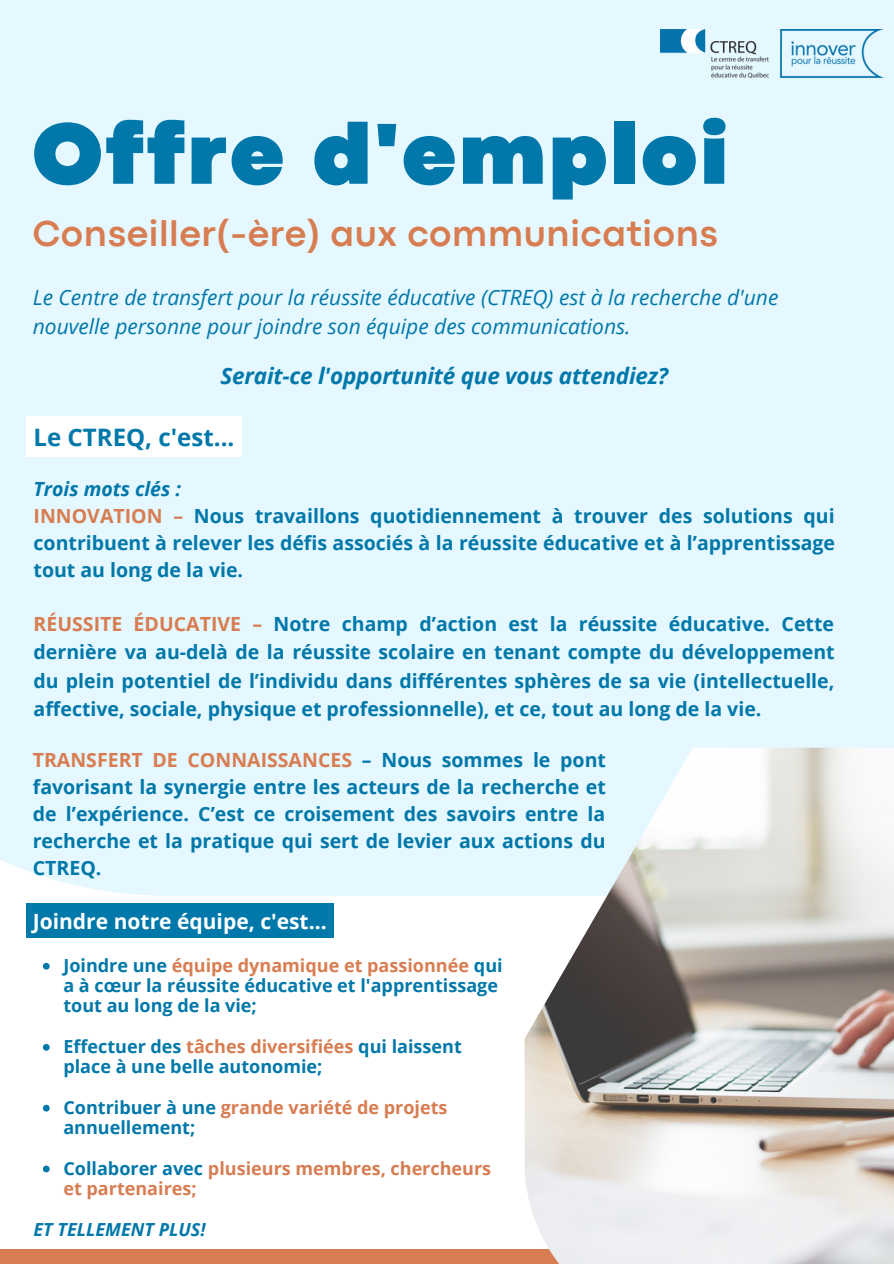
<style>
.page{position:relative;width:894px;height:1264px;background:#fff}
.page>*{position:absolute;margin:0;border:0;box-sizing:border-box;transform-origin:0 0}
.t1{font:900 90.15px "Codec Pro";letter-spacing:.035em;color:#0178a9}
.t2{font:700 37.5px "Codec Pro";letter-spacing:.015em;color:#d77d51}
.t3{font:700 24px "Open Sans";color:#0078a9}
.t4{font:italic 700 22.5px "Open Sans";letter-spacing:-.01em;color:#0078a9}
.t5{font:italic 21px/29.2px "Open Sans";color:#0078a9}
.t6{font:700 21px "Open Sans";color:#feffff}
.t7{font:700 19.5px/27px "Open Sans";color:#0078a9;text-align:justify}
.t8{font:italic 700 19.5px "Open Sans";color:#0078a9}
.t9{font:700 18px/20.2px "Open Sans";color:#0078a9}
.t10{font:700 18px/20.2px "Open Sans";color:#d77d51}
.t11{font:italic 700 18px "Open Sans";color:#0078a9}
.s1{color:#d77d51}
.s2{color:#0078a9}
</style>
<div class="page">
<div style="left:0;top:0;width:893px;height:895px;background:#e5f7ff"></div>
<div style="left:0;top:1249px;width:893px;height:14px;background:#d77d51"></div>
<img style="left:524px;top:747px;width:369px;height:516px">
<div style="left:26px;top:416px;width:216px;height:40px;background:#fff"></div>
<svg style="left:43px;top:962px;width:7px;height:7px"></svg>
<svg style="left:43px;top:1044px;width:7px;height:6px"></svg>
<svg style="left:43px;top:1104px;width:7px;height:7px"></svg>
<svg style="left:43px;top:1165px;width:7px;height:7px"></svg>
<div style="left:26px;top:902px;width:307px;height:35px;background:#0078a9"></div>
<img style="left:660px;top:29px;width:223px;height:49px">
<p class="t1" style="left:33px;top:122px;width:696px">Offre d'emploi</p>
<p class="t2" style="left:33px;top:221px;width:686px">Conseiller(-ère) aux communications</p>
<p class="t5" style="left:33px;top:282px;width:747px">Le Centre de transfert pour la réussite éducative (CTREQ) est à la recherche d'une nouvelle personne pour joindre son équipe des communications.</p>
<p class="t4" style="left:220px;top:360px;width:449px">Serait-ce l'opportunité que vous attendiez?</p>
<p class="t3" style="left:34px;top:420px;width:202px">Le CTREQ, c'est...</p>
<p class="t8" style="left:34px;top:475px;width:149px">Trois mots clés :</p>
<p class="t7" style="left:34px;top:502px;width:802px"><span class="s1">INNOVATION –</span> Nous travaillons quotidiennement à trouver des solutions qui contribuent à relever les défis associés à la réussite éducative et à l’apprentissage tout au long de la vie.</p>
<p class="t7" style="left:34px;top:609px;width:802px;line-height:28.2px"><span class="s1">RÉUSSITE ÉDUCATIVE –</span> Notre champ d’action est la réussite éducative. Cette dernière va au-delà de la réussite scolaire en tenant compte du développement du plein potentiel de l’individu dans différentes sphères de sa vie (intellectuelle, affective, sociale, physique et professionnelle), et ce, tout au long de la vie.</p>
<p class="t7" style="left:33px;top:746px;width:574px"><span class="s1">TRANSFERT DE CONNAISSANCES</span> – Nous sommes le pont favorisant la synergie entre les acteurs de la recherche et de l’expérience. C’est ce croisement des savoirs entre la recherche et la pratique qui sert de levier aux actions du CTREQ.</p>
<p class="t6" style="left:33px;top:906px;width:295px">Joindre notre équipe, c'est...</p>
<p class="t9" style="left:63px;top:954px;width:440px">Joindre une <span class="s1">équipe dynamique et passionnée</span> qui a à cœur la réussite éducative et l'apprentissage tout au long de la vie;</p>
<p class="t9" style="left:63px;top:1035px;width:400px">Effectuer des <span class="s1">tâches diversifiées</span> qui laissent place à une belle autonomie;</p>
<p class="t9" style="left:63px;top:1096px;width:385px">Contribuer à une <span class="s1">grande variété de projets </span>annuellement;</p>
<p class="t10" style="left:63px;top:1157px;width:429px"><span class="s2">Collaborer avec</span> plusieurs membres, chercheurs et partenaires;</p>
<p class="t11" style="left:34px;top:1216px;width:173px">ET TELLEMENT PLUS!</p>
</div>
